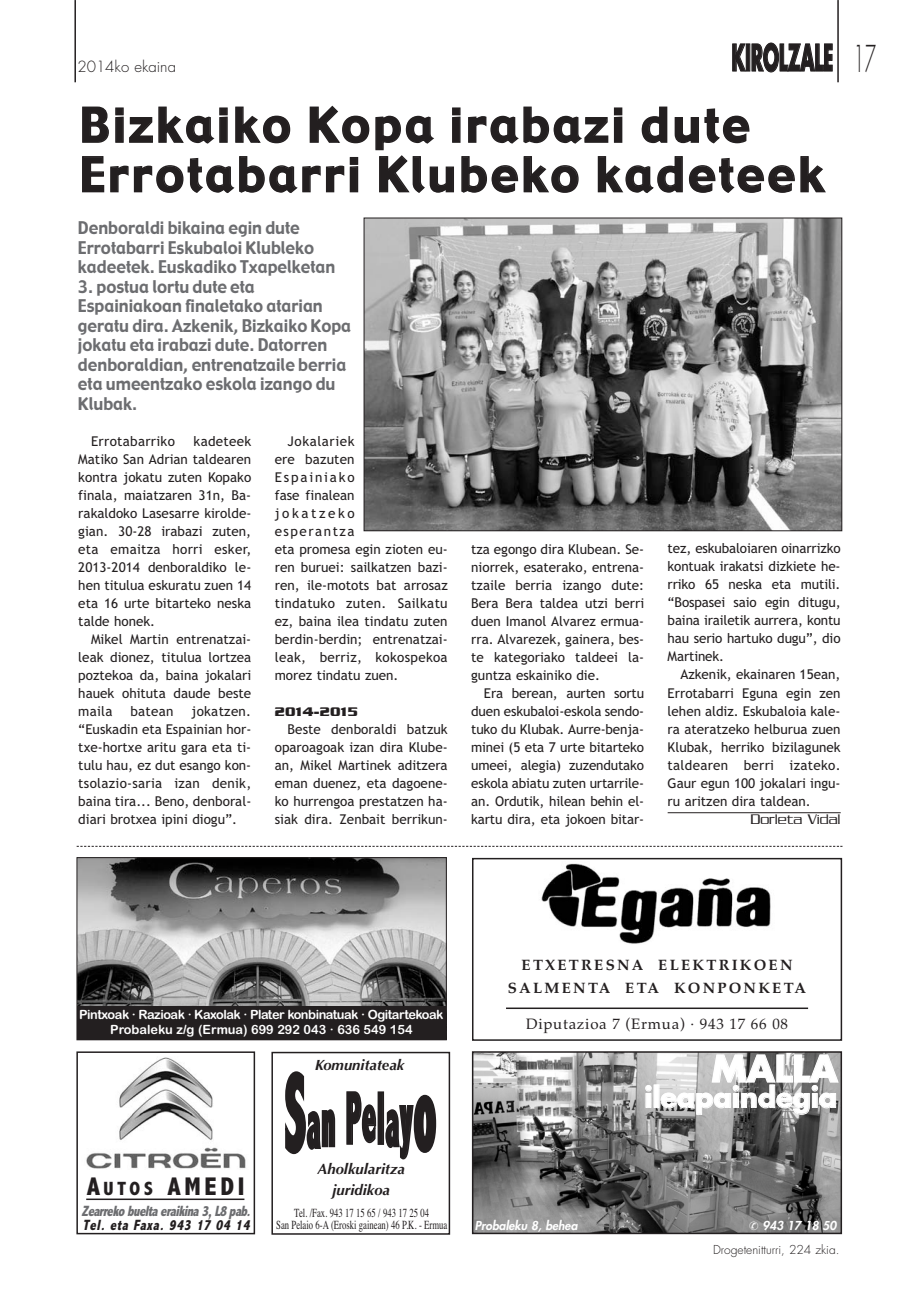
<style>
.page{position:relative;width:919px;height:1289px;background:#fff}
.page>*{position:absolute;margin:0;border:0;box-sizing:border-box;transform-origin:0 0}
.t1{font:800 condensed 76.05px "Abadi";letter-spacing:.025em;color:#231f20;scale:.4 1}
.t2{font:46.5px/49.5px "Gadget";letter-spacing:.07em;color:#231f20}
.t3{font:700 36px "Futura";letter-spacing:-.005em;color:#231f20;scale:.5 1}
.t4{font:700 36px "Futura";letter-spacing:-.01em;color:#fff}
.t5{font:300 36px "Futura";color:#231f20;scale:.5 1}
.t6{font:700 27px "Futura";letter-spacing:-.005em;color:#fff}
.t7{font:800 condensed 25.8px "Abadi";letter-spacing:.145em;color:#231f20}
.t8{font:17.1px/19.5px "Gadget";color:#6c6d70;scale:.95 1}
.t9{font:700 15px/22.5px "Palatino";letter-spacing:.15em;color:#231f20;text-align:center}
.t10{font:italic 800 condensed 15px "Abadi";color:#6c6d70;scale:.9 1}
.t11{font:15px "Palatino";letter-spacing:.05em;color:#231f20}
.t12{font:italic 800 condensed 15px "Abadi";color:#231f20;scale:.9 1}
.t13{font:300 15px "Futura";color:#231f20}
.t14{font:300 15px "Serpentine";color:#231f20}
.t15{font:italic 700 14.85px/21.1px "Optima";color:#231f20;text-align:center}
.t16{font:13.5px/18px "Trebuchet MS";color:#231f20;text-align:justify}
.t17{font:13.5px "Trebuchet MS";letter-spacing:.02em;color:#231f20}
.t18{font:700 13.5px "Serpentine";letter-spacing:.025em;color:#231f20}
.t19{font:12.75px/15.3px "Arial Rounded MT Bold";letter-spacing:-.035em;color:#fff;text-align:center}
.t20{font:12.3px/12px "Times";color:#231f20;text-align:center;scale:.7 1}
.t21{font:italic 800 12px "Futura";color:#fff}
.t22{font:300 12px "Futura";color:#231f20}
.s1{font-size:19.35px}
.s2{font-size:114px}
</style>
<div class="page">
<hr style="left:74px;top:1px;width:2px;height:81px;background:#231f20">
<hr style="left:837px;top:1px;width:1px;height:81px;background:#231f20">
<svg style="left:77px;top:846px;width:765px;height:1px"></svg>
<div style="left:76px;top:1051px;width:179px;height:183px;border:2px solid #231f20"></div>
<img style="left:86px;top:1057px;width:160px;height:112px">
<hr style="left:86px;top:1198px;width:158px;height:1px;background:#231f20">
<hr style="left:667px;top:812px;width:173px;height:1px;background:#231f20">
<img style="left:365px;top:220px;width:475px;height:309px">
<div style="left:363px;top:218px;width:479px;height:313px;border:1px solid #231f20"></div>
<div style="left:472px;top:857px;width:370px;height:183px;border:2px solid #231f20"></div>
<img style="left:541px;top:863px;width:230px;height:81px">
<hr style="left:506px;top:1007px;width:302px;height:2px;background:#231f20">
<img style="left:79px;top:859px;width:365px;height:147px">
<div style="left:77px;top:857px;width:369px;height:183px;border:1px solid #231f20"></div>
<div style="left:77px;top:1006px;width:368px;height:33px;background:#231f20"></div>
<div style="left:271px;top:1051px;width:179px;height:183px;border:2px solid #231f20"></div>
<img style="left:475px;top:1054px;width:364px;height:177px">
<div style="left:472px;top:1051px;width:370px;height:183px;border:2px solid #231f20"></div>
<p class="t13" style="left:77px;top:59px;width:100px">2014ko ekaina</p>
<h3 class="t3" style="left:731px;top:41px;width:205px">KIROLZALE</h3>
<h2 class="t2" style="left:80px;top:104px;width:745px">Bizkaiko Kopa irabazi dute<br>Errotabarri Klubeko kadeteek</h2>
<p class="t8" style="left:78px;top:219px;width:272px">Denboraldi bikaina egin dute<br>Errotabarri Eskubaloi Klubleko kadeetek. Euskadiko Txapelketan</p>
<p class="t8" style="left:78px;top:278px;width:289px">3. postua lortu dute eta<br>Espainiakoan finaletako atarian geratu dira. Azkenik, Bizkaiko Kopa jokatu eta irabazi dute. Datorren denboraldian, entrenatzaile berria eta umeentzako eskola izango du<br>Klubak.</p>
<p class="t16" style="left:78px;top:433px;width:174px;text-indent:115px">kadeteek Matiko San Adrian taldearen kontra jokatu zuten Kopako finala, maiatzaren 31n, Ba&shy;rakaldoko Lasesarre kirolde&shy;gian. 30-28 irabazi zuten, eta emaitza horri esker, 2013-2014 denboraldiko le&shy;hen titulua eskuratu zuen 14 eta 16 urte bitarteko neska talde honek.</p>
<p class="t16" style="left:78px;top:631px;width:174px;text-indent:13px">Mikel Martin entrenatzai&shy;leak dionez, titulua lortzea poztekoa da, baina jokalari hauek ohituta daude beste maila</p>
<p class="t17" style="left:91px;top:435px;width:85px">Errotabarriko</p>
<p class="t16" style="left:78px;top:703px;width:174px;text-indent:113px">jokatzen. “Euskadin eta Espainian hor&shy;txe-hortxe aritu gara eta ti&shy;tulu hau, ez dut esango kon&shy;tsolazio-saria izan denik, baina tira... Beno, denboral&shy;diari brotxea ipini diogu”.</p>
<p class="t16" style="left:130px;top:703px;width:45px">batean</p>
<p class="t16" style="left:275px;top:433px;width:174px;text-align:left;text-indent:13px">Jokalariek<br>ere bazuten<br>Espainiako<br>fase finalean<br>jokatzeko<br>esperantza<br>eta promesa egin zioten eu&shy;ren buruei: sailkatzen bazi&shy;ren, ile-motots bat arrosaz tindatuko zuten. Sailkatu ez, baina ilea tindatu zuten berdin-berdin; entrenatzai&shy;leak, berriz, kokospekoa morez tindatu zuen.</p>
<p class="t18" style="left:275px;top:707px;width:85px">2014-2015</p>
<p class="t16" style="left:275px;top:721px;width:174px;text-indent:13px">Beste denboraldi batzuk oparoagoak izan dira Klube&shy;an, Mikel Martinek aditzera eman duenez, eta dagoene&shy;ko hurrengoa prestatzen ha&shy;siak dira. Zenbait berrikun-</p>
<p class="t16" style="left:471px;top:541px;width:174px">tza egongo dira Klubean. Se&shy;niorrek, esaterako, entrena&shy;tzaile berria izango dute:<br>Bera Bera taldea utzi berri duen Imanol Alvarez ermua&shy;rra. Alvarezek, gainera, bes&shy;te kategoriako taldeei la&shy;guntza eskainiko die.</p>
<p class="t16" style="left:471px;top:685px;width:174px;text-indent:13px">Era berean, aurten sortu duen eskubaloi-eskola sendo&shy;tuko du Klubak. Aurre-benja&shy;minei (5 eta 7 urte bitarteko umeei, alegia) zuzendutako eskola abiatu zuten urtarrile&shy;an. Ordutik, hilean behin el&shy;kartu dira, eta jokoen bitar-</p>
<p class="t16" style="left:667px;top:541px;width:174px">tez, eskubaloiaren oinarrizko kontuak irakatsi dizkiete he&shy;rriko 65 neska eta mutili. “Bospasei saio egin ditugu, baina irailetik aurrera, kontu hau serio hartuko dugu”, dio Martinek.</p>
<p class="t16" style="left:667px;top:667px;width:174px;text-indent:13px">Azkenik, ekainaren 15ean, Errotabarri Eguna egin zen lehen aldiz. Eskubaloia kale&shy;ra ateratzeko helburua zuen Klubak, herriko bizilagunek taldearen berri izateko.<br>Gaur egun 100 jokalari ingu&shy;ru aritzen dira taldean.</p>
<p class="t14" style="left:750px;top:813px;width:92px">Dorleta Vidal</p>
<h3 class="t5" style="left:853px;top:41px;width:46px">17</h3>
<p class="t19" style="left:79px;top:1007px;width:366px">Pintxoak · Razioak · Kaxolak · Plater konbinatuak · Ogitartekoak<br>Probaleku z/g (Ermua) 699 292 043 · 636 549 154</p>
<p class="t9" style="left:508px;top:955px;width:300px">ETXETRESNA ELEKTRIKOEN<br>SALMENTA ETA KONPONKETA</p>
<p class="t11" style="left:526px;top:1017px;width:263px">Diputazioa 7 (Ermua) · 943 17 66 08</p>
<h3 class="t7" style="left:87px;top:1177px;width:159px">A<span class="s1">UTOS</span> AMEDI</h3>
<p class="t10" style="left:82px;top:1206px;width:192px">Zearreko bueltaeraikina3,L8 pab.</p>
<p class="t12" style="left:82px;top:1220px;width:190px">Tel. eta Faxa. 943 17 04 14</p>
<p class="t15" style="left:315px;top:1055px;width:91px">Komunitateak</p>
<h3 class="t4" style="left:711px;top:1052px;width:128px">MALLA</h3>
<h3 class="t6" style="left:644px;top:1085px;width:194px">ileapaindegia</h3>
<h1 class="t1" style="left:285px;top:1092px;width:379px"><span class="s2">S</span>an Pelay<span class="s2">o</span></h1>
<p class="t15" style="left:317px;top:1159px;width:89px">Aholkularitza juridikoa</p>
<p class="t20" style="left:276px;top:1208px;width:246px">Tel. /Fax. 943 17 15 65 / 943 17 25 04<br>San Pelaio 6-A (Eroski gainean) 46 P.K. - Ermua</p>
<p class="t21" style="left:475px;top:1219px;width:106px">Probaleku 8, behea</p>
<p class="t21" style="left:749px;top:1219px;width:91px">✆ 943 17 18 50</p>
<p class="t22" style="left:713px;top:1243px;width:128px">Drogetenitturri, 224 zkia.</p>
</div>
